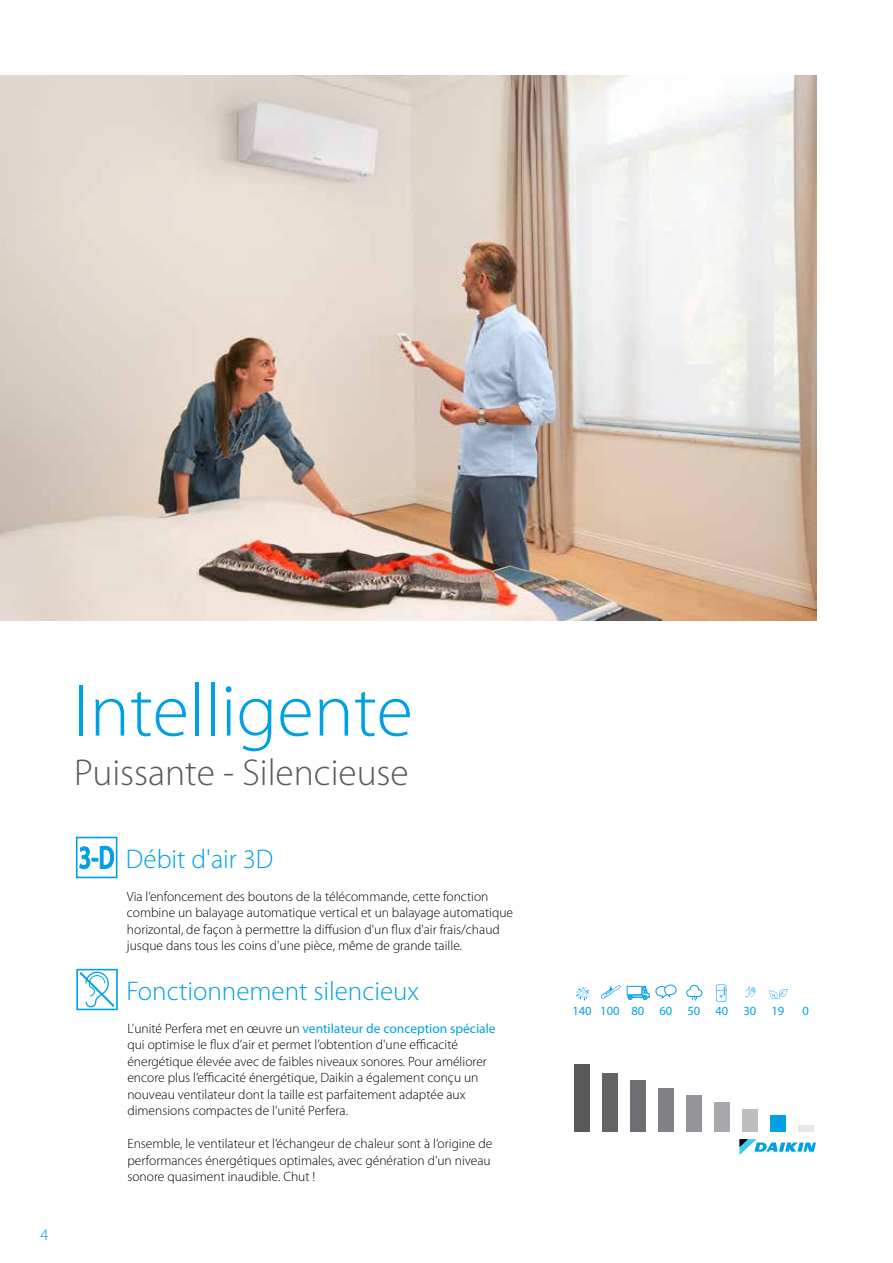
<style>
.page{position:relative;width:893px;height:1263px;background:#fff}
.page>*{position:absolute;margin:0;border:0;box-sizing:border-box;transform-origin:0 0}
.t1{font:300 75px "Myriad Pro";color:#00a1e4}
.t2{font:300 37.5px "Myriad Pro";color:#5a5b5d}
.t3{font:300 27px "Myriad Pro";color:#00a1e4}
.t4{font:300 16.5px "Myriad Pro";color:#00a1e4}
.t5{font:300 13.5px/16.5px "Myriad Pro";color:#000}
.t6{font:12.6px "Myriad Pro";color:#00a1e4}
.t7{font:12.45px "Myriad Pro";color:#00a1e4}
.s1{font-weight:400;color:#00a1e4}
</style>
<div class="page">
<img style="left:0;top:76px;width:816px;height:544px">
<svg style="left:76px;top:837px;width:41px;height:41px"></svg>
<svg style="left:76px;top:969px;width:42px;height:41px"></svg>
<svg style="left:739px;top:1139px;width:77px;height:16px"></svg>
<svg style="left:576px;top:987px;width:13px;height:14px"></svg>
<svg style="left:601px;top:985px;width:20px;height:14px"></svg>
<svg style="left:627px;top:984px;width:50px;height:17px"></svg>
<svg style="left:686px;top:985px;width:16px;height:15px"></svg>
<svg style="left:716px;top:984px;width:10px;height:17px"></svg>
<svg style="left:745px;top:986px;width:11px;height:12px"></svg>
<svg style="left:770px;top:989px;width:18px;height:10px"></svg>
<div style="left:798px;top:1125px;width:15px;height:6px;background:#e6e7e8"></div>
<div style="left:770px;top:1115px;width:15px;height:16px;background:#00a1e4"></div>
<div style="left:742px;top:1109px;width:15px;height:22px;background:#bcbec0"></div>
<div style="left:714px;top:1102px;width:15px;height:29px;background:#a7a9ac"></div>
<div style="left:686px;top:1095px;width:15px;height:36px;background:#939598"></div>
<div style="left:658px;top:1088px;width:15px;height:43px;background:#808285"></div>
<div style="left:630px;top:1080px;width:15px;height:51px;background:#6d6e71"></div>
<div style="left:602px;top:1073px;width:15px;height:58px;background:#636466"></div>
<div style="left:574px;top:1064px;width:16px;height:67px;background:#58595b"></div>
<p class="t4" style="left:40px;top:1225px;width:10px">4</p>
<h1 class="t1" style="left:73px;top:669px;width:342px">Intelligente</h1>
<h2 class="t2" style="left:74px;top:752px;width:336px">Puissante - Silencieuse</h2>
<h3 class="t3" style="left:126px;top:844px;width:149px">Débit d'air 3D</h3>
<p class="t5" style="left:127px;top:888px;width:388px">Via l’enfoncement des boutons de la télécommande, cette fonction combine un balayage automatique vertical et un balayage automatique horizontal, de façon à permettre la diffusion d'un flux d'air frais/chaud jusque dans tous les coins d'une pièce, même de grande taille.</p>
<h3 class="t3" style="left:126px;top:976px;width:294px">Fonctionnement silencieux</h3>
<p class="t5" style="left:127px;top:1020px;width:370px">L’unité Perfera met en œuvre un <span class="s1">ventilateur de conception spéciale </span>qui optimise le flux d’air et permet l’obtention d'une efficacité énergétique élevée avec de faibles niveaux sonores. Pour améliorer encore plus l’efficacité énergétique, Daikin a également conçu un nouveau ventilateur dont la taille est parfaitement adaptée aux dimensions compactes de l’unité Perfera.</p>
<p class="t5" style="left:127px;top:1135px;width:366px">Ensemble, le ventilateur et l’échangeur de chaleur sont à l’origine de performances énergétiques optimales, avec génération d’un niveau sonore quasiment inaudible. Chut !</p>
<p class="t6" style="left:572px;top:1003px;width:213px">140 100 80 60 50 40 30 19</p>
<p class="t6" style="left:803px;top:1003px;width:8px">0</p>
<p class="t7" style="left:560px;top:1005px;width:36px">80 dBa</p>
<p class="t7" style="left:615px;top:1005px;width:36px">50 dBa</p>
<p class="t7" style="left:671px;top:1007px;width:36px">30 dBa</p>
<p class="t7" style="left:734px;top:1009px;width:30px">0 dBa</p>
<p class="t7" style="left:587px;top:1008px;width:36px">60 dBa</p>
</div>
